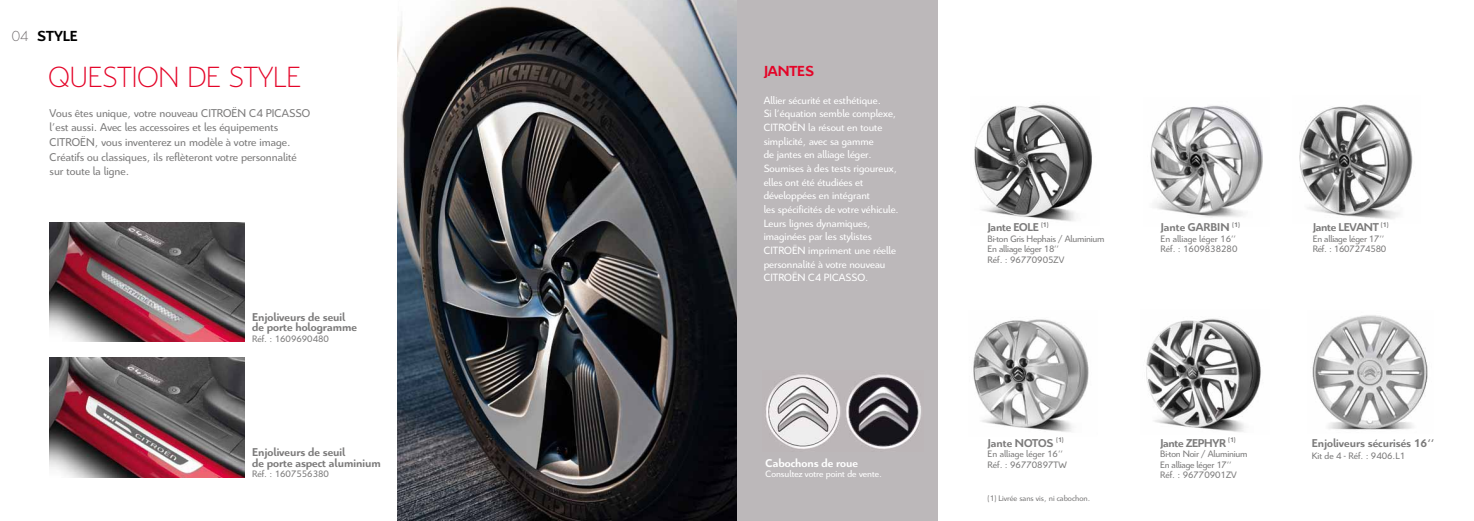
<style>
.page{position:relative;width:1474px;height:521px;background:#fff}
.page>*{position:absolute;margin:0;border:0;box-sizing:border-box;transform-origin:0 0}
.t1{font:300 31.5px "Citroen";color:#e40428}
.t2{font:700 15.75px "Citroen";color:#000}
.t3{font:700 15.75px "Citroen";color:#e40428}
.t4{font:12.25px/14.7px "Citroen";color:#7c7b7b}
.t5{font:700 12.25px/10.5px "Citroen";color:#7c7b7b}
.t6{font:700 12.25px "Citroen";letter-spacing:-.02em;color:#7c7b7b}
.t7{font:700 12.25px "Citroen";color:#fff}
.t8{font:11.38px/13.7px "Citroen";color:#fff}
.t9{font:10.06px/10.5px "Citroen";letter-spacing:-.02em;color:#7c7b7b}
.t10{font:10.06px/10.5px "Citroen";color:#7c7b7b}
.t11{font:10.06px "Citroen";color:#fff}
.t12{font:8.75px "Citroen";color:#7c7b7b}
.s1{font-weight:300;color:#6f6a6c}
</style>
<div class="page">
<div style="left:737px;top:0;width:201px;height:521px;background:#bcb8ba"></div>
<img style="left:398px;top:0;width:339px;height:521px">
<img style="left:50px;top:222px;width:194px;height:120px">
<img style="left:50px;top:358px;width:194px;height:119px">
<img style="left:1150px;top:105px;width:113px;height:113px">
<img style="left:766px;top:374px;width:155px;height:75px">
<img style="left:1146px;top:318px;width:115px;height:114px">
<img style="left:973px;top:319px;width:116px;height:113px">
<img style="left:1299px;top:104px;width:114px;height:115px">
<img style="left:974px;top:104px;width:118px;height:117px">
<img style="left:1312px;top:315px;width:116px;height:115px">
<h2 class="t2" style="left:12px;top:25px;width:67px"><span class="s1">04</span> STYLE</h2>
<h1 class="t1" style="left:48px;top:58px;width:254px">QUESTION DE STYLE</h1>
<p class="t4" style="left:50px;top:105px;width:262px">Vous êtes unique, votre nouveau CITROËN C4 Picasso l’est aussi. Avec les accessoires et les équipements CITROËN, vous inventerez un modèle à votre image.<br>Créatifs ou classiques, ils reflèteront votre personnalité sur toute la ligne.</p>
<p class="t5" style="left:252px;top:311px;width:106px">Enjoliveurs de seuil de porte hologramme</p>
<p class="t10" style="left:252px;top:333px;width:78px">Réf. : 1609690480</p>
<p class="t5" style="left:252px;top:446px;width:130px">Enjoliveurs de seuil<br>de porte aspect aluminium</p>
<p class="t10" style="left:252px;top:468px;width:78px">Réf. : 1607556380</p>
<h2 class="t3" style="left:763px;top:60px;width:52px">JANTES</h2>
<p class="t8" style="left:763px;top:93px;width:137px">Allier sécurité et esthétique.<br>Si l’équation semble complexe,<br>CITRO ËN la résout en toute simplicité, avec sa gamme<br>de jantes en alliage léger.<br>Soumises à des tests rigoureux, elles ont été étudiées et développées en intégrant<br>les spécificités de votre véhicule.<br>Leurs lignes dynamiques, imaginées par les stylistes<br>CITROËN impriment une réelle personnalité à votre nouveau<br>CITROËN C4 Picasso.</p>
<p class="t7" style="left:765px;top:454px;width:94px">Cabochons de roue</p>
<p class="t11" style="left:765px;top:467px;width:118px">Consultez votre point de vente.</p>
<p class="t6" style="left:987px;top:219px;width:63px">Jante EOLE <sup>(1)</sup></p>
<p class="t9" style="left:987px;top:233px;width:118px">Bi-ton Gris Hephais / Aluminium<br>En alliage léger 18’’<br>Réf. : 96770905ZV</p>
<p class="t5" style="left:1160px;top:221px;width:81px">Jante GARBIN <sup>(1)</sup></p>
<p class="t10" style="left:1160px;top:233px;width:78px">En alliage léger 16’’<br>Réf. : 1609838280</p>
<p class="t6" style="left:1312px;top:219px;width:77px">Jante LEVANT <sup>(1)</sup></p>
<p class="t9" style="left:1312px;top:233px;width:75px">En alliage léger 17’’<br>Réf. : 1607274580</p>
<p class="t5" style="left:987px;top:437px;width:78px">Jante NOTOS <sup>(1)</sup></p>
<p class="t10" style="left:987px;top:448px;width:81px">En alliage léger 16’’<br>Réf. : 96770897TW</p>
<p class="t12" style="left:987px;top:492px;width:104px">(1) Livrée sans vis, ni cabochon.</p>
<p class="t6" style="left:1160px;top:434px;width:77px">Jante ZEPHYR <sup>(1)</sup></p>
<p class="t9" style="left:1160px;top:448px;width:89px">Bi-ton Noir / Aluminium<br>En alliage léger 17’’<br>Réf. : 96770901ZV</p>
<p class="t5" style="left:1311px;top:437px;width:124px">Enjoliveurs sécurisés 16‘‘</p>
<p class="t9" style="left:1311px;top:450px;width:95px">Kit de 4 - Réf. : 9406.L1</p>
</div>
